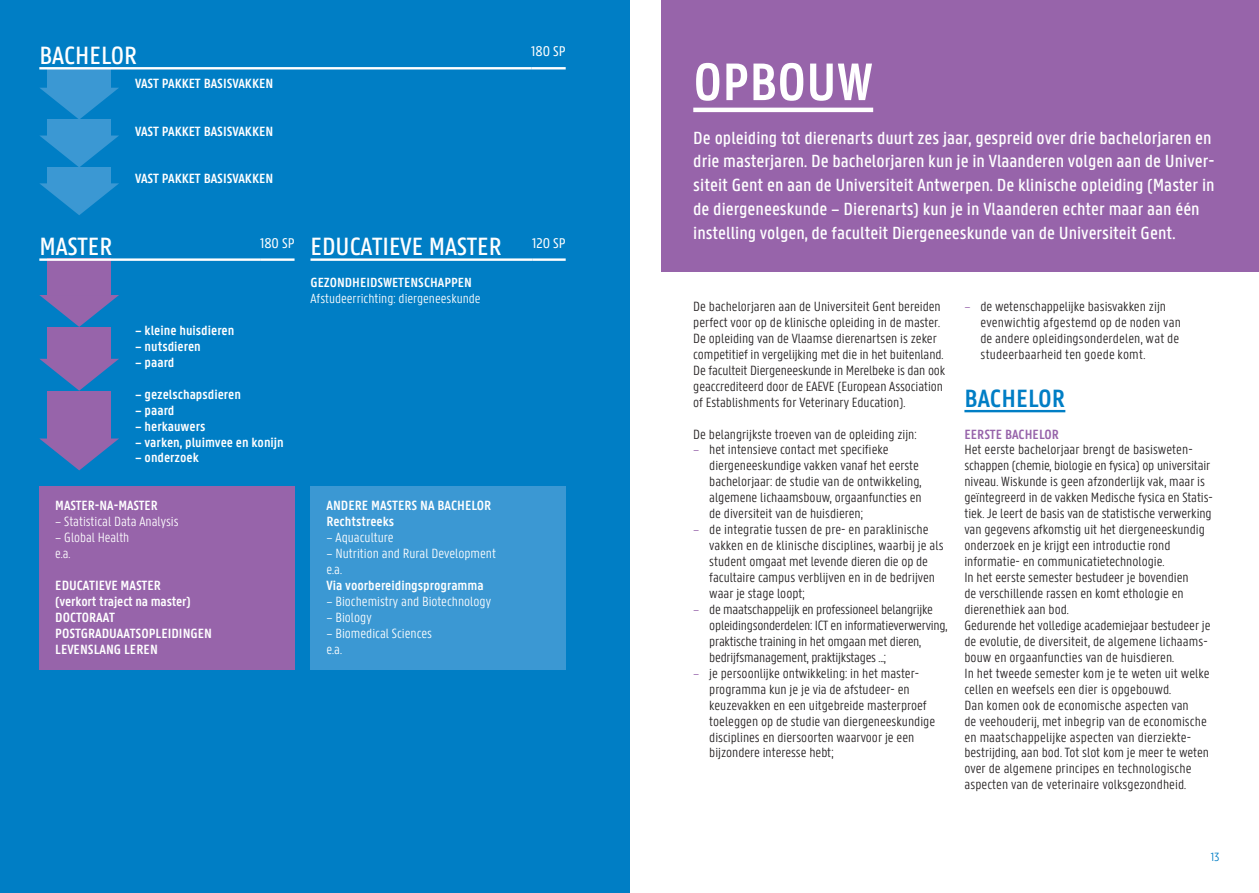
<style>
.page{position:relative;width:1259px;height:893px;background:#fff}
.page>*{position:absolute;margin:0;border:0;box-sizing:border-box;transform-origin:0 0}
.t1{font:600 56.25px "U Gent Panno Text";color:#fff}
.t2{font:500 26.7px "U Gent Panno Text";color:#fff}
.t3{font:600 26.7px "U Gent Panno Text";color:#007ec5}
.t4{font:500 18.75px/23.9px "U Gent Panno Text";color:#fff}
.t5{font:15px "U Gent Panno Text";color:#fff}
.t6{font:300 14.25px/15.9px "U Gent Panno Text";color:#231f20}
.t7{font:600 14.25px/15.9px "U Gent Panno Text";color:#fff}
.t8{font:300 14.25px/15.9px "U Gent Panno Text";color:#fff}
.t9{font:600 14.25px "U Gent Panno Text";color:#9764aa}
.t10{font:300 14.1px "U Gent Panno Text";color:#fff}
.t11{font:600 14.1px "U Gent Panno Text";color:#fff}
.t12{font:300 12.75px "U Gent Panno Text";color:#007ec5}
.s1{color:#9764aa}
</style>
<div class="page">
<div style="left:0;top:0;width:629px;height:893px;background:#007ec5"></div>
<hr style="left:964px;top:410px;width:101px;height:2px;background:#007ec5">
<div style="left:661px;top:0;width:598px;height:271px;background:#9764aa"></div>
<hr style="left:693px;top:108px;width:180px;height:4px;background:#fff">
<div style="left:39px;top:486px;width:255px;height:184px;background:#9764aa"></div>
<div style="left:47px;top:68px;width:64px;height:25px;background:#3b98d3"></div>
<div style="left:47px;top:120px;width:64px;height:21px;background:#3b98d3"></div>
<div style="left:47px;top:167px;width:64px;height:22px;background:#3b98d3"></div>
<svg style="left:40px;top:88px;width:79px;height:32px"></svg>
<svg style="left:40px;top:136px;width:78px;height:31px"></svg>
<hr style="left:39px;top:67px;width:492px;height:2px;background:#fff">
<hr style="left:531px;top:67px;width:35px;height:2px;background:#fff">
<svg style="left:40px;top:183px;width:79px;height:32px"></svg>
<div style="left:310px;top:486px;width:256px;height:184px;background:#3b98d3"></div>
<svg style="left:40px;top:359px;width:79px;height:32px"></svg>
<svg style="left:39px;top:438px;width:80px;height:32px"></svg>
<div style="left:47px;top:327px;width:64px;height:35px;background:#9764aa"></div>
<div style="left:47px;top:391px;width:64px;height:51px;background:#9764aa"></div>
<svg style="left:39px;top:295px;width:80px;height:32px"></svg>
<div style="left:47px;top:259px;width:64px;height:36px;background:#9764aa"></div>
<hr style="left:39px;top:258px;width:221px;height:3px;background:#fff">
<hr style="left:260px;top:258px;width:34px;height:3px;background:#fff">
<hr style="left:310px;top:258px;width:222px;height:3px;background:#fff">
<hr style="left:532px;top:258px;width:34px;height:3px;background:#fff">
<h2 class="t2" style="left:39px;top:39px;width:99px">BACHELOR</h2>
<p class="t5" style="left:531px;top:43px;width:36px">180 SP</p>
<p class="t7" style="left:135px;top:75px;width:140px">VAST PAKKET BASISVAKKEN</p>
<p class="t7" style="left:135px;top:123px;width:140px">VAST PAKKET BASISVAKKEN</p>
<p class="t7" style="left:135px;top:171px;width:140px">VAST PAKKET BASISVAKKEN</p>
<h2 class="t2" style="left:39px;top:231px;width:75px">MASTER</h2>
<h2 class="t2" style="left:260px;top:231px;width:307px"><sup>180</sup> <sup>SP</sup> EDUCATIEVE MASTER <sup>120</sup> <sup>SP</sup></h2>
<p class="t11" style="left:310px;top:274px;width:163px">GEZONDHEIDSWETENSCHAPPEN</p>
<p class="t10" style="left:310px;top:290px;width:172px">Afstudeerrichting: diergeneeskunde</p>
<p class="t7" style="left:135px;top:322px;width:101px">– kleine huisdieren</p>
<p class="t7" style="left:135px;top:338px;width:67px">– nutsdieren</p>
<p class="t7" style="left:135px;top:354px;width:41px">– paard</p>
<p class="t7" style="left:135px;top:386px;width:107px">– gezelschapsdieren</p>
<p class="t7" style="left:135px;top:402px;width:41px">– paard</p>
<p class="t7" style="left:135px;top:418px;width:72px">– herkauwers</p>
<p class="t7" style="left:135px;top:434px;width:150px">– varken, pluimvee en konijn</p>
<p class="t7" style="left:135px;top:450px;width:65px">– onderzoek</p>
<p class="t7" style="left:55px;top:497px;width:104px">MASTER-NA-MASTER</p>
<p class="t8" style="left:55px;top:514px;width:125px">– Statistical Data Analysis</p>
<p class="t8" style="left:55px;top:529px;width:75px">– Global Health e.a.</p>
<p class="t7" style="left:55px;top:577px;width:158px">EDUCATIEVE MASTER<br>(verkort traject na master)<br>DOCTORAAT<br>POSTGRADUAATSOPLEIDINGEN<br>LEVENSLANG LEREN</p>
<p class="t7" style="left:326px;top:497px;width:167px">ANDERE MASTERS NA BACHELOR<br>Rechtstreeks</p>
<p class="t8" style="left:326px;top:529px;width:69px">– Aquaculture</p>
<p class="t8" style="left:326px;top:545px;width:171px">– Nutrition and Rural Development e.a.</p>
<p class="t7" style="left:326px;top:577px;width:159px">Via voorbereidingsprogramma</p>
<p class="t8" style="left:326px;top:593px;width:166px">– Biochemistry and Biotechnology</p>
<p class="t8" style="left:326px;top:609px;width:47px">– Biology</p>
<p class="t8" style="left:326px;top:625px;width:107px">– Biomedical Sciences e.a.</p>
<h1 class="t1" style="left:693px;top:48px;width:181px">OPBOUW</h1>
<p class="t4" style="left:693px;top:125px;width:523px">De opleiding tot dierenarts duurt zes jaar, gespreid over drie bachelorjaren en drie masterjaren. De bachelorjaren kun je in Vlaanderen volgen aan de Univer&shy;siteit Gent en aan de Universiteit Antwerpen. De klinische opleiding (Master in de diergeneeskunde – Dierenarts) kun je in Vlaanderen echter maar aan één instelling volgen, de faculteit Diergeneeskunde van de Universiteit Gent.</p>
<p class="t6" style="left:693px;top:298px;width:253px">De bachelorjaren aan de Universiteit Gent bereiden perfect voor op de klinische opleiding in de master.<br>De opleiding van de Vlaamse dierenartsen is zeker competitief in vergelijking met die in het buitenland.<br>De faculteit Diergeneeskunde in Merelbeke is dan ook geaccrediteerd door de EAEVE (European Association of Establishments for Veterinary Education).</p>
<p class="t6" style="left:693px;top:426px;width:225px">De belangrijkste troeven van de opleiding zijn:</p>
<p class="t6" style="left:709px;top:442px;width:214px;text-indent:-16px"><span class="s1">–</span> het intensieve contact met specifieke diergeneeskundige vakken vanaf het eerste bachelorjaar: de studie van de ontwikkeling, algemene lichaamsbouw, orgaanfuncties en de diversiteit van de huisdieren;</p>
<p class="t6" style="left:709px;top:522px;width:236px;text-indent:-16px"><span class="s1">–</span> de integratie tussen de pre- en paraklinische vakken en de klinische disciplines, waarbij je als student omgaat met levende dieren die op de facultaire campus verblijven en in de bedrijven waar je stage loopt;</p>
<p class="t6" style="left:709px;top:601px;width:240px;text-indent:-16px"><span class="s1">–</span> de maatschappelijk en professioneel belangrijke opleidingsonderdelen: ICT en informatieverwerving, praktische training in het omgaan met dieren, bedrijfsmanagement, praktijkstages ...;</p>
<p class="t6" style="left:709px;top:665px;width:227px;text-indent:-16px"><span class="s1">–</span> je persoonlijke ontwikkeling: in het master&shy;programma kun je je via de afstudeer- en keuzevakken en een uitgebreide masterproef toeleggen op de studie van diergeneeskundige disciplines en diersoorten waarvoor je een bijzondere interesse hebt;</p>
<p class="t6" style="left:980px;top:298px;width:202px;text-indent:-16px"><span class="s1">–</span> de wetenschappelijke basisvakken zijn evenwichtig afgestemd op de noden van de andere opleidingsonderdelen, wat de studeerbaarheid ten goede komt.</p>
<h2 class="t3" style="left:964px;top:382px;width:102px">BACHELOR</h2>
<p class="t9" style="left:964px;top:425px;width:96px">EERSTE BACHELOR</p>
<p class="t6" style="left:964px;top:442px;width:250px">Het eerste bachelorjaar brengt de basisweten&shy;schappen (chemie, biologie en fysica) op universitair niveau. Wiskunde is geen afzonderlijk vak, maar is geïntegreerd in de vakken Medische fysica en Statis&shy;tiek. Je leert de basis van de statistische verwerking van gegevens afkomstig uit het diergeneeskundig onderzoek en je krijgt een introductie rond informatie- en communicatietechnologie.<br>In het eerste semester bestudeer je bovendien<br>de verschillende rassen en komt ethologie en dierenethiek aan bod.<br>Gedurende het volledige academiejaar bestudeer je de evolutie, de diversiteit, de algemene lichaams&shy;bouw en orgaanfuncties van de huisdieren.<br>In het tweede semester kom je te weten uit welke cellen en weefsels een dier is opgebouwd.<br>Dan komen ook de economische aspecten van<br>de veehouderij, met inbegrip van de economische en maatschappelijke aspecten van dierziekte&shy;bestrijding, aan bod. Tot slot kom je meer te weten over de algemene principes en technologische aspecten van de veterinaire volksgezondheid.</p>
<p class="t12" style="left:1210px;top:849px;width:10px">13</p>
</div>
